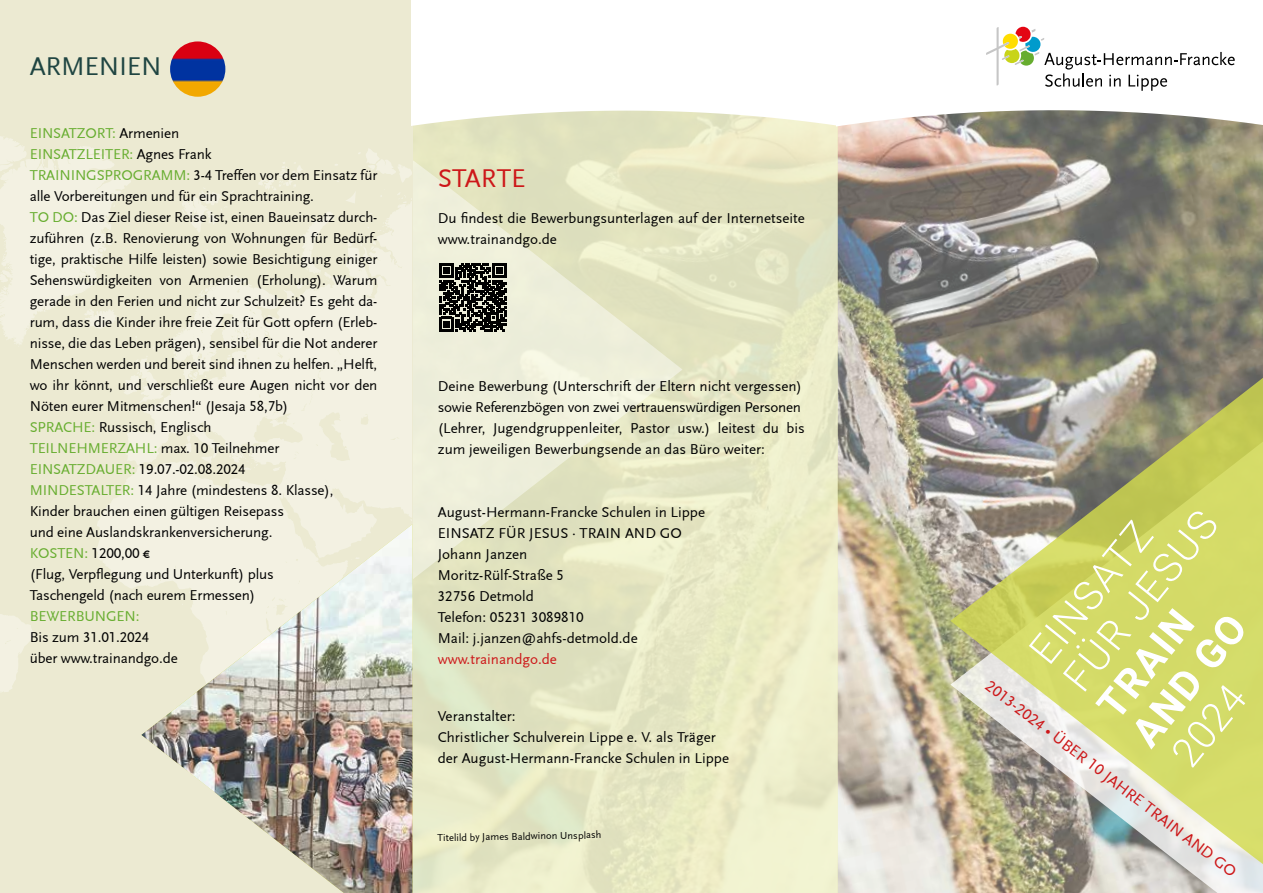
<style>
.page{position:relative;width:1263px;height:893px;background:#fff}
.page>*{position:absolute;margin:0;border:0;box-sizing:border-box;transform-origin:0 0}
.t1{font:300 40.5px/43.8px "Roboto";color:#fff}
.t2{font:700 40.5px/43.8px "Roboto";color:#fff}
.t3{font:27px "Scala Sans LF";letter-spacing:-.01em;color:#1f4542}
.t4{font:27px "Scala Sans LF";color:#cd1719}
.t5{font:16.5px "Scala Sans LF";color:#cd1719}
.t6{font:15px/21px "Scala Sans LF";letter-spacing:-.01em;color:#000}
.t7{font:15px "Scala Sans LF";color:#cd1719}
.t8{font:15px "Scala Sans LF";letter-spacing:-.01em;color:#67ad2f}
.t9{font:10.5px "Scala Sans LF";color:#000}
.s1{color:#67ad2f}
</style>
<div class="page">
<img style="left:412px;top:127px;width:426px;height:766px">
<img style="left:838px;top:127px;width:425px;height:766px">
<svg style="left:950px;top:880px;width:313px;height:13px"></svg>
<svg style="left:412px;top:159px;width:270px;height:421px"></svg>
<div style="left:0;top:0;width:412px;height:893px;background:#ecead2"></div>
<svg style="left:0;top:136px;width:412px;height:556px"></svg>
<svg style="left:412px;top:110px;width:238px;height:17px;fill:#dfe1be"></svg>
<svg style="left:412px;top:118px;width:62px;height:8px"></svg>
<svg style="left:903px;top:26px;width:360px;height:101px"></svg>
<svg style="left:639px;top:111px;width:264px;height:16px"></svg>
<svg style="left:1068px;top:110px;width:195px;height:15px"></svg>
<img style="left:950px;top:361px;width:313px;height:519px">
<img style="left:141px;top:524px;width:271px;height:369px">
<svg style="left:986px;top:27px;width:249px;height:64px"></svg>
<img style="left:170px;top:41px;width:55px;height:56px;border-radius:28px">
<svg style="left:439px;top:264px;width:68px;height:67px"></svg>
<h2 class="t3" style="left:30px;top:52px;width:133px">ARMENIEN</h2>
<p class="t6" style="left:30px;top:123px;width:349px"><span class="s1">EINSATZORT:</span> Armenien<br><span class="s1">EINSATZLEITER:</span> Agnes Frank<br><span class="s1">TRAININGSPROGRAMM:</span> 3-4 Treffen vor dem Einsatz für alle Vorbereitungen und für ein Sprachtraining.<br><span class="s1">TO DO:</span> Das Ziel dieser Reise ist, einen Baueinsatz durch&shy;zuführen (z.B. Renovierung von Wohnungen für Bedürf&shy;tige, praktische Hilfe leisten) sowie Besichtigung einiger Sehenswürdigkeiten von Armenien (Erholung). Warum gerade in den Ferien und nicht zur Schulzeit? Es geht da&shy;rum, dass die Kinder ihre freie Zeit für Gott opfern (Erleb&shy;nisse, die das Leben prägen), sensibel für die Not anderer Menschen werden und bereit sind ihnen zu helfen. „Helft, wo ihr könnt, und verschließt eure Augen nicht vor den Nöten eurer Mitmenschen!“ (Jesaja 58,7b)<br><span class="s1">SPRACHE:</span> Russisch, Englisch<br><span class="s1">TEILNEHMERZAHL:</span> max. 10 Teilnehmer <span class="s1">EINSATZDAUER:</span> 19.07.-02.08.2024<br><span class="s1">MINDESTALTER:</span> 14 Jahre (mindestens 8. Klasse),<br>Kinder brauchen einen gültigen Reisepass<br>und eine Auslandskrankenversicherung.<br><span class="s1">KOSTEN:</span> 1200,00 €<br>(Flug, Verpflegung und Unterkunft) plus<br>Taschengeld (nach eurem Ermessen)</p>
<p class="t8" style="left:30px;top:608px;width:111px">BEWERBUNGEN:</p>
<p class="t6" style="left:30px;top:627px;width:149px">Bis zum 31.01.2024 über www.trainandgo.de</p>
<h2 class="t4" style="left:438px;top:163px;width:90px">STARTE</h2>
<p class="t6" style="left:438px;top:208px;width:368px">Du findest die Bewerbungsunterlagen auf der Internetseite www.trainandgo.de</p>
<p class="t6" style="left:438px;top:376px;width:368px">Deine Bewerbung (Unterschrift der Eltern nicht vergessen) sowie Referenzbögen von zwei vertrauenswürdigen Personen (Lehrer, Jugendgruppenleiter, Pastor usw.) leitest du bis zum jeweiligen Bewerbungsende an das Büro weiter:</p>
<p class="t6" style="left:438px;top:502px;width:269px">August-Hermann-Francke Schulen in Lippe<br>EINSATZ FÜR JESUS · TRAIN AND GO<br>Johann Janzen<br>Moritz-Rülf-Straße 5<br>32756 Detmold<br>Telefon: 05231 3089810<br>Mail: j.janzen@ahfs-detmold.de</p>
<p class="t7" style="left:438px;top:651px;width:121px">www.trainandgo.de</p>
<p class="t6" style="left:438px;top:706px;width:293px">Veranstalter:<br>Christlicher Schulverein Lippe e. V. als Träger der August-Hermann-Francke Schulen in Lippe</p>
<p class="t9" style="left:437px;top:832px;width:165px;rotate:-1deg">Titelild by James Baldwinon Unsplash</p>
<h1 class="t1" style="left:1019px;top:643px;width:220px;rotate:-51deg">EINSATZ<br>FÜR JESUS</h1>
<h1 class="t2" style="left:1088px;top:698px;width:157px;rotate:-51deg">TRAIN<br>AND GO</h1>
<p class="t5" style="left:994px;top:676px;width:313px;rotate:38deg">2013-2024 • ÜBER 10 JAHRE TRAIN AND GO</p>
<h1 class="t1" style="left:1162px;top:746px;width:92px;rotate:-51deg">2024</h1>
</div>
